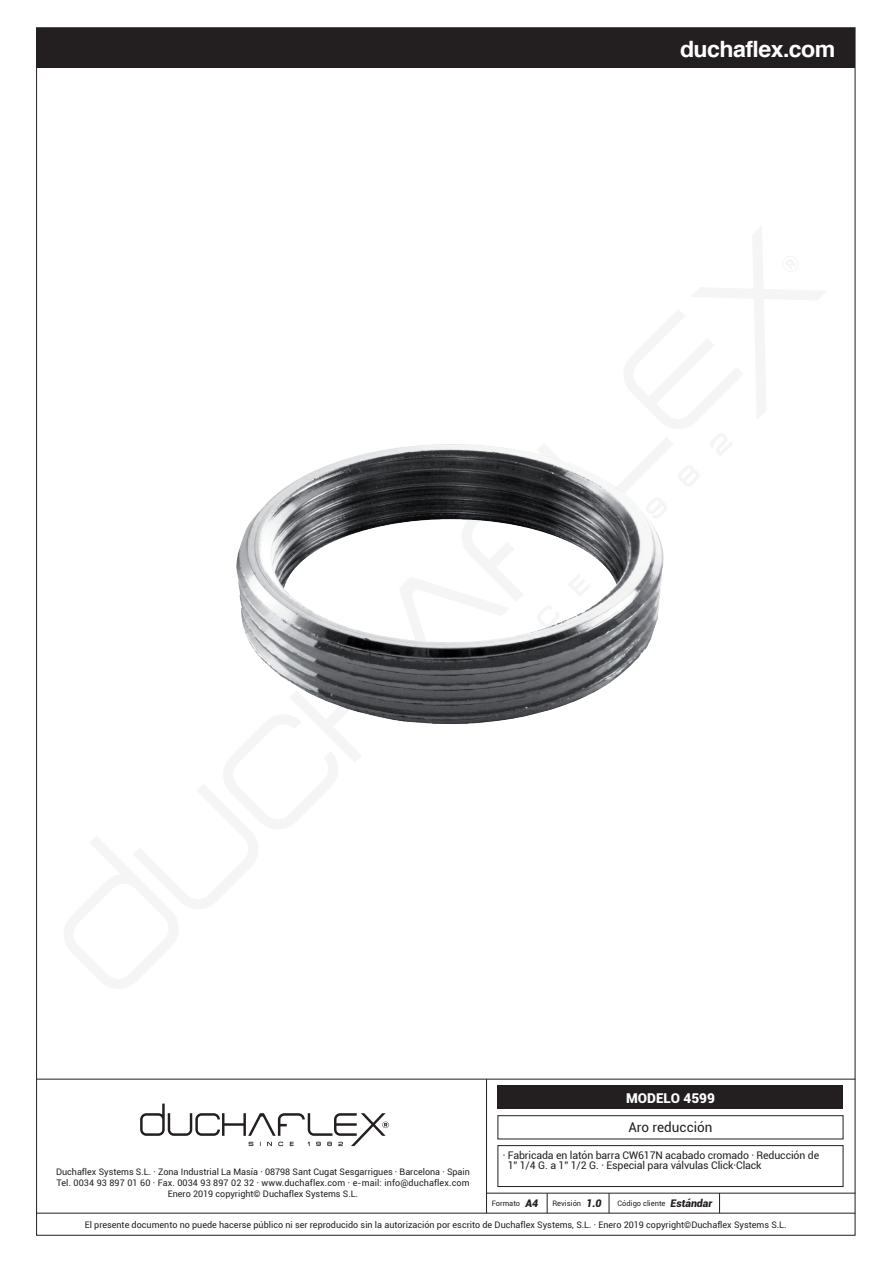
<style>
.page{position:relative;width:893px;height:1263px;background:#fff}
.page>*{position:absolute;margin:0;border:0;box-sizing:border-box;transform-origin:0 0}
.t1{font:700 22.5px "Helvetica";letter-spacing:-.025em;color:#fff}
.t2{font:13.5px "Roboto";color:#231f20}
.t3{font:900 13.5px "Roboto";color:#fff}
.t4{font:10.5px/10.5px "Roboto";letter-spacing:-.01em;color:#231f20}
.t5{font:9px/10.8px "Roboto";color:#231f20;text-align:center}
.t6{font:7.5px "Roboto";color:#231f20}
.s1{font-weight:900;font-style:italic;font-size:10.5px}
</style>
<div class="page">
<hr style="left:37px;top:1079px;width:818px;height:1px;background:#231f20">
<hr style="left:486px;top:1193px;width:369px;height:1px;background:#231f20">
<hr style="left:37px;top:1213px;width:818px;height:1px;background:#231f20">
<hr style="left:486px;top:1079px;width:1px;height:134px;background:#231f20">
<svg style="left:547px;top:1193px;width:1px;height:20px"></svg>
<svg style="left:609px;top:1193px;width:1px;height:20px"></svg>
<svg style="left:719px;top:1193px;width:1px;height:20px"></svg>
<div style="left:37px;top:28px;width:818px;height:40px;background:#231f20"></div>
<div style="left:498px;top:1086px;width:345px;height:23px;background:#231f20"></div>
<div style="left:497px;top:1115px;width:346px;height:24px;border:1px solid #231f20"></div>
<div style="left:497px;top:1145px;width:346px;height:42px;border:1px solid #231f20"></div>
<svg style="left:140px;top:1103px;width:249px;height:43px"></svg>
<img style="left:237px;top:444px;width:427px;height:279px">
<h1 class="t1" style="left:680px;top:30px;width:157px">duchaflex.com</h1>
<p class="t5" style="left:56px;top:1166px;width:415px">Duchaflex Systems S.L. · Zona Industrial La Masía · 08798 Sant Cugat Sesgarrigues · Barcelona · Spain<br>Tel. 0034 93 897 01 60 · Fax. 0034 93 897 02 32 · www.duchaflex.com · e-mail: info@duchaflex.com<br>Enero 2019 copyright© Duchaflex Systems S.L.</p>
<h2 class="t3" style="left:626px;top:1089px;width:90px">MODELO 4599</h2>
<h2 class="t2" style="left:628px;top:1118px;width:86px">Aro reducción</h2>
<p class="t4" style="left:508px;top:1149px;width:313px;text-indent:-5px">· Fabricada en latón barra CW617N acabado cromado · Reducción de<br>1” 1/4 G. a 1” 1/2 G. · Especial para válvulas Click·Clack</p>
<p class="t6" style="left:492px;top:1198px;width:48px">Formato <span class="s1">A4</span></p>
<p class="t6" style="left:553px;top:1198px;width:51px">Revisión <span class="s1">1.0</span></p>
<p class="t6" style="left:618px;top:1198px;width:96px">Código cliente <span class="s1">Estándar</span></p>
<p class="t5" style="left:85px;top:1219px;width:703px">El presente documento no puede hacerse público ni ser reproducido sin la autorización por escrito de Duchaflex Systems, S.L. · Enero 2019 copyright©Duchaflex Systems S.L.</p>
</div>
